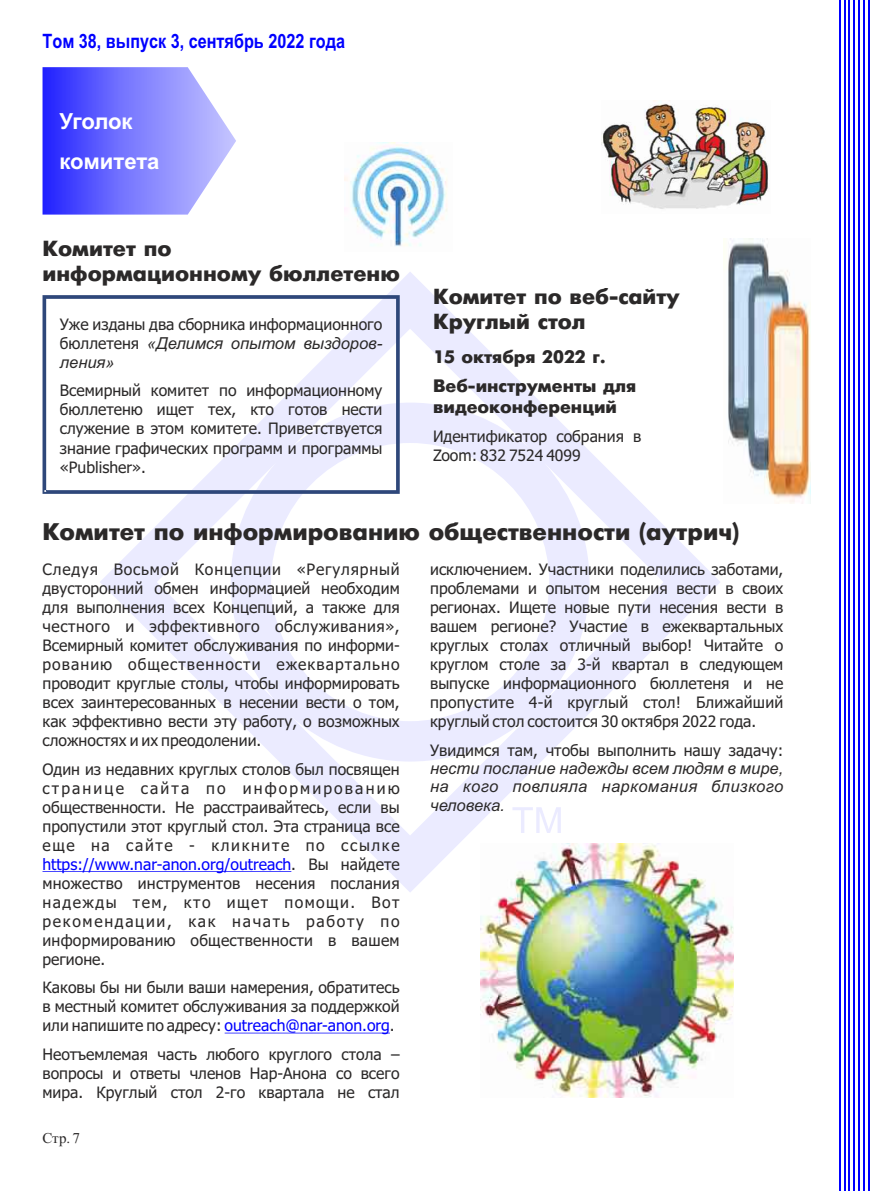
<style>
.page{position:relative;width:893px;height:1191px;background:#fff}
.page>*{position:absolute;margin:0;border:0;box-sizing:border-box;transform-origin:0 0}
.t1{font:700 24px "Futuris";color:#2b2929}
.t2{font:700 22.2px/40.2px "Arial";letter-spacing:-.015em;color:#fff}
.t3{font:700 21.9px/24.6px "Futuris";color:#2b2929}
.t4{font:700 21.75px/24.5px "Futuris";color:#2b2929}
.t5{font:700 19.8px "Arial Narrow";color:#00f}
.t6{font:700 18px/29.2px "Futuris";color:#2b2929}
.t7{font:italic 16.5px/18.5px "Arial";color:#2b2929}
.t8{font:15.75px/19px "Tahoma";color:#2b2929;text-align:justify}
.t9{font:15px "Times New Roman";color:#2b2929}
.s1{font-family:"Tahoma";font-style:normal;font-size:15.75px}
.s2{font-size:15.75px}
.s3{color:#00f}
</style>
<div class="page">
<hr style="left:839px;top:0;width:1px;height:1191px;background:#00f">
<hr style="left:844px;top:0;width:1px;height:1191px;background:#00f">
<hr style="left:849px;top:0;width:1px;height:1191px;background:#00f">
<hr style="left:853px;top:0;width:2px;height:1191px;background:#00f">
<hr style="left:858px;top:0;width:2px;height:1191px;background:#00f">
<hr style="left:863px;top:0;width:2px;height:1191px;background:#00f">
<hr style="left:868px;top:0;width:1px;height:1191px;background:#00f">
<svg style="left:43px;top:67px;width:193px;height:148px;background:#8484ff"></svg>
<svg style="left:100px;top:272px;width:620px;height:620px"></svg>
<svg style="left:512px;top:807px;width:49px;height:26px"></svg>
<svg style="left:43px;top:295px;width:357px;height:199px"></svg>
<hr style="left:43px;top:871px;width:248px;height:1px;background:#00f">
<hr style="left:225px;top:1032px;width:165px;height:1px;background:#00f">
<img style="left:480px;top:843px;width:253px;height:254px">
<img style="left:723px;top:239px;width:88px;height:264px">
<img style="left:601px;top:100px;width:168px;height:109px">
<img style="left:345px;top:143px;width:103px;height:104px">
<p class="t5" style="left:43px;top:34px;width:304px">Том 38, выпуск 3, сентябрь 2022 года</p>
<h2 class="t2" style="left:60px;top:103px;width:102px">Уголок комитета</h2>
<h3 class="t3" style="left:43px;top:238px;width:359px">Комитет по<br>информационному бюллетеню</h3>
<p class="t8" style="left:60px;top:316px;width:324px">Уже изданы два сборника информационного</p>
<p class="t7" style="left:60px;top:335px;width:324px"><span class="s1">бюллетеня</span> <span class="s2">«</span>Делимся опытом выздоров&shy;ления<span class="s2">»</span></p>
<p class="t8" style="left:60px;top:382px;width:324px">Всемирный комитет по информационному бюллетеню ищет тех, кто готов нести служение в этом комитете. Приветствуется знание графических программ и программы «Publisher».</p>
<h3 class="t4" style="left:433px;top:286px;width:248px">Комитет по веб-сайту<br>Круглый стол</h3>
<p class="t6" style="left:433px;top:344px;width:205px">15 октября 2022 г.<br>Веб-инструменты для</p>
<p class="t6" style="left:433px;top:393px;width:185px">видеоконференций</p>
<p class="t8" style="left:433px;top:428px;width:210px">Идентификатор собрания в<br>Zoom: 832 7524 4099</p>
<h1 class="t1" style="left:43px;top:522px;width:698px">Комитет по информированию общественности (аутрич)</h1>
<p class="t8" style="left:430px;top:561px;width:355px">исключением. Участники поделились заботами, проблемами и опытом несения вести в своих регионах. Ищете новые пути несения вести в вашем регионе? Участие в ежеквартальных круглых столах отличный выбор! Читайте о круглом столе за 3-й квартал в следующем выпуске информационного бюллетеня и не пропустите 4-й круглый стол! Ближайший круглый стол состоится 30 октября 2022 года.</p>
<p class="t8" style="left:430px;top:741px;width:355px">Увидимся там, чтобы выполнить нашу задачу:</p>
<p class="t7" style="left:430px;top:760px;width:355px;text-align:justify">нести послание надежды всем людям в мире, на кого повлияла наркомания близкого человека.</p>
<p class="t8" style="left:42px;top:561px;width:359px">Следуя Восьмой Концепции «Регулярный двусторонний обмен информацией необходим для выполнения всех Концепций, а также для честного и эффективного обслуживания», Всемирный комитет обслуживания по информи&shy;рованию общественности ежеквартально проводит круглые столы, чтобы информировать всех заинтересованных в несении вести о том, как эффективно вести эту работу, о возможных сложностях и их преодолении.</p>
<p class="t8" style="left:42px;top:760px;width:359px">Один из недавних круглых столов был посвящен странице сайта по информированию общественности. Не расстраивайтесь, если вы пропустили этот круглый стол. Эта страница все еще на сайте - кликните по ссылке <span class="s3">https://www.nar-anon.org/outreach</span>. Вы найдете множество инструментов несения послания надежды тем, кто ищет помощи. Вот рекомендации, как начать работу по информированию общественности в вашем регионе.</p>
<p class="t8" style="left:42px;top:979px;width:359px">Каковы бы ни были ваши намерения, обратитесь в местный комитет обслуживания за поддержкой или напишите по адресу: <span class="s3">outreach@nar-anon.org</span>.</p>
<p class="t8" style="left:42px;top:1045px;width:359px">Неотъемлемая часть любого круглого стола – вопросы и ответы членов Нар-Анона со всего мира. Круглый стол 2-го квартала не стал</p>
<p class="t9" style="left:43px;top:1132px;width:39px">Стр. 7</p>
</div>
